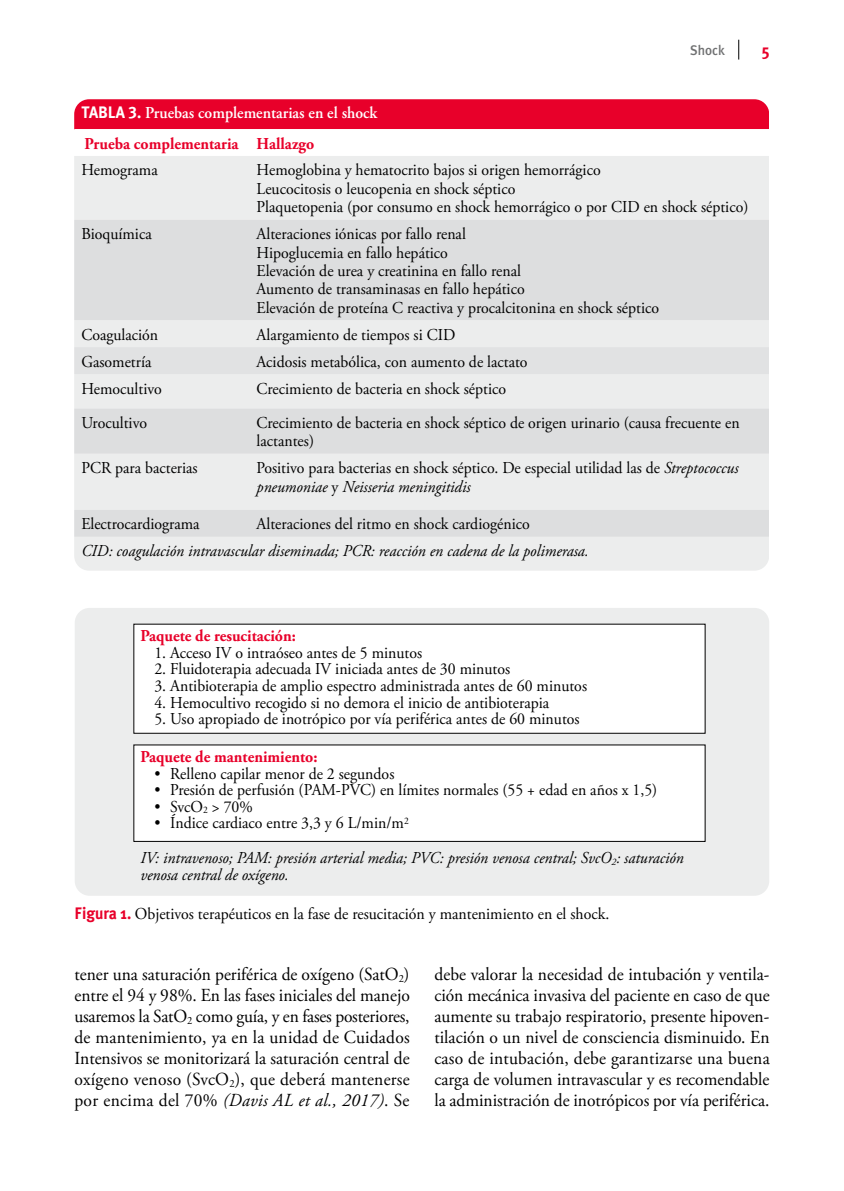
<style>
.page{position:relative;width:844px;height:1191px;background:#fff}
.page>*{position:absolute;margin:0;border:0;box-sizing:border-box;transform-origin:0 0}
.t1{font:18.38px/21px "Adobe Garamond Pro";color:#000;text-align:justify;scale:.95 1}
.t2{font:16.62px/18.4px "Adobe Garamond Pro";color:#000;scale:.95 1}
.t3{font:italic 16.62px/16.6px "Adobe Garamond Pro";color:#000;scale:.95 1}
.t4{font:600 16.62px/30.1px "Adobe Garamond Pro";color:#fff;scale:.95 1}
.t5{font:700 16.62px "Adobe Garamond Pro";color:#e8002a;scale:.95 1}
.t6{font:700 16.62px "Meta Plus";color:#e8002a;scale:.95 1}
.t7{font:500 14px "Meta Plus";color:#707172;scale:.95 1}
.s1{font-family:"Meta Plus Bold Caps";font-weight:400}
.s2{font-weight:700;color:#e8002a}
.s3{font-style:italic}
.s4{font-family:"Meta Plus";font-weight:700;color:#e8002a}
</style>
<div class="page">
<svg style="left:738px;top:40px;width:1px;height:20px"></svg>
<div style="left:74px;top:99px;width:694px;height:30px;background:#e8002a"></div>
<div style="left:74px;top:156px;width:694px;height:414px;background:#eceded"></div>
<svg style="left:74px;top:220px;width:694px;height:317px;background:#e3e4e4"></svg>
<div style="left:74px;top:347px;width:694px;height:27px;background:#e1e2e3"></div>
<div style="left:75px;top:608px;width:694px;height:287px;background:#eceded;border-radius:15px"></div>
<div style="left:134px;top:624px;width:571px;height:109px;background:#fff"></div>
<div style="left:134px;top:745px;width:571px;height:96px;background:#fff"></div>
<p class="t7" style="left:690px;top:42px;width:38px">Shock</p>
<p class="t6" style="left:761px;top:40px;width:10px">5</p>
<p class="t4" style="left:81px;top:98px;width:313px"><span class="s1">TABLA 3.</span> Pruebas complementarias en el shock<br><span class="s2">Prueba complementaria Hallazgo</span></p>
<p class="t2" style="left:81px;top:162px;width:82px">Hemograma</p>
<p class="t2" style="left:256px;top:162px;width:519px">Hemoglobina y hematocrito bajos si origen hemorrágico<br>Leucocitosis o leucopenia en shock séptico<br>Plaquetopenia (por consumo en shock hemorrágico o por CID en shock séptico)</p>
<p class="t2" style="left:81px;top:225px;width:75px">Bioquímica</p>
<p class="t2" style="left:256px;top:225px;width:425px">Alteraciones iónicas por fallo renal<br>Hipoglucemia en fallo hepático<br>Elevación de urea y creatinina en fallo renal<br>Aumento de transaminasas en fallo hepático<br>Elevación de proteína C reactiva y procalcitonina en shock séptico</p>
<p class="t2" style="left:81px;top:326px;width:82px">Coagulación</p>
<p class="t2" style="left:256px;top:326px;width:211px">Alargamiento de tiempos si CID</p>
<p class="t2" style="left:81px;top:353px;width:75px">Gasometría</p>
<p class="t2" style="left:256px;top:353px;width:286px">Acidosis metabólica, con aumento de lactato</p>
<p class="t2" style="left:81px;top:379px;width:86px">Hemocultivo</p>
<p class="t2" style="left:256px;top:379px;width:264px">Crecimiento de bacteria en shock séptico</p>
<p class="t2" style="left:81px;top:414px;width:71px">Urocultivo</p>
<p class="t2" style="left:256px;top:414px;width:510px">Crecimiento de bacteria en shock séptico de origen urinario (causa frecuente en lactantes)</p>
<p class="t2" style="left:81px;top:459px;width:124px">PCR para bacterias</p>
<p class="t2" style="left:256px;top:459px;width:508px">Positivo para bacterias en shock séptico. De especial utilidad las de <span class="s3">Streptococcus pneumoniae</span> y <span class="s3">Neisseria meningitidis</span></p>
<p class="t2" style="left:81px;top:515px;width:126px">Electrocardiograma</p>
<p class="t2" style="left:256px;top:515px;width:289px">Alteraciones del ritmo en shock cardiogénico</p>
<p class="t3" style="left:81px;top:543px;width:535px">CID: coagulación intravascular diseminada; PCR: reacción en cadena de la polimerasa.</p>
<p class="t5" style="left:140px;top:626px;width:165px">Paquete de resucitación:</p>
<p class="t2" style="left:154px;top:644px;width:283px">1. Acceso IV o intraóseo antes de 5 minutos</p>
<p class="t2" style="left:154px;top:660px;width:376px">2. Fluidoterapia adecuada IV iniciada antes de 30 minutos</p>
<p class="t2" style="left:154px;top:677px;width:457px">3. Antibioterapia de amplio espectro administrada antes de 60 minutos</p>
<p class="t2" style="left:154px;top:694px;width:417px">4. Hemocultivo recogido si no demora el inicio de antibioterapia</p>
<p class="t2" style="left:154px;top:710px;width:449px">5. Uso apropiado de inotrópico por vía periférica antes de 60 minutos</p>
<p class="t5" style="left:140px;top:747px;width:188px">Paquete de mantenimiento:</p>
<p class="t2" style="left:154px;top:764px;width:254px">• Relleno capilar menor de 2 segundos</p>
<p class="t2" style="left:154px;top:781px;width:530px">• Presión de perfusión (PAM-PVC) en límites normales (55 + edad en años x 1,5)</p>
<p class="t2" style="left:154px;top:798px;width:105px">• SvcO<sub>2</sub> &gt; 70%</p>
<p class="t2" style="left:154px;top:814px;width:269px">• Índice cardiaco entre 3,3 y 6 L/min/m<sup>2</sup></p>
<p class="t3" style="left:140px;top:850px;width:573px">IV: intravenoso; PAM: presión arterial media; PVC: presión venosa central; SvcO<sub>2</sub>: saturación venosa central de oxígeno.</p>
<p class="t2" style="left:74px;top:905px;width:564px"><span class="s4">Figura 1.</span> Objetivos terapéuticos en la fase de resucitación y mantenimiento en el shock.</p>
<p class="t1" style="left:74px;top:964px;width:354px">tener una saturación periférica de oxígeno (SatO<sub>2</sub>) entre el 94 y 98%. En las fases iniciales del manejo usaremos la SatO<sub>2</sub> como guía, y en fases posteriores, de mantenimiento, ya en la unidad de Cuidados Intensivos se monitorizará la saturación central de oxígeno venoso (SvcO<sub>2</sub>), que deberá mantenerse por encima del 70% <span class="s3">(Davis AL et al., 2017)</span>. Se</p>
<p class="t1" style="left:434px;top:964px;width:354px">debe valorar la necesidad de intubación y ventila&shy;ción mecánica invasiva del paciente en caso de que aumente su trabajo respiratorio, presente hipoven&shy;tilación o un nivel de consciencia disminuido. En caso de intubación, debe garantizarse una buena carga de volumen intravascular y es recomendable la administración de inotrópicos por vía periférica.</p>
</div>
